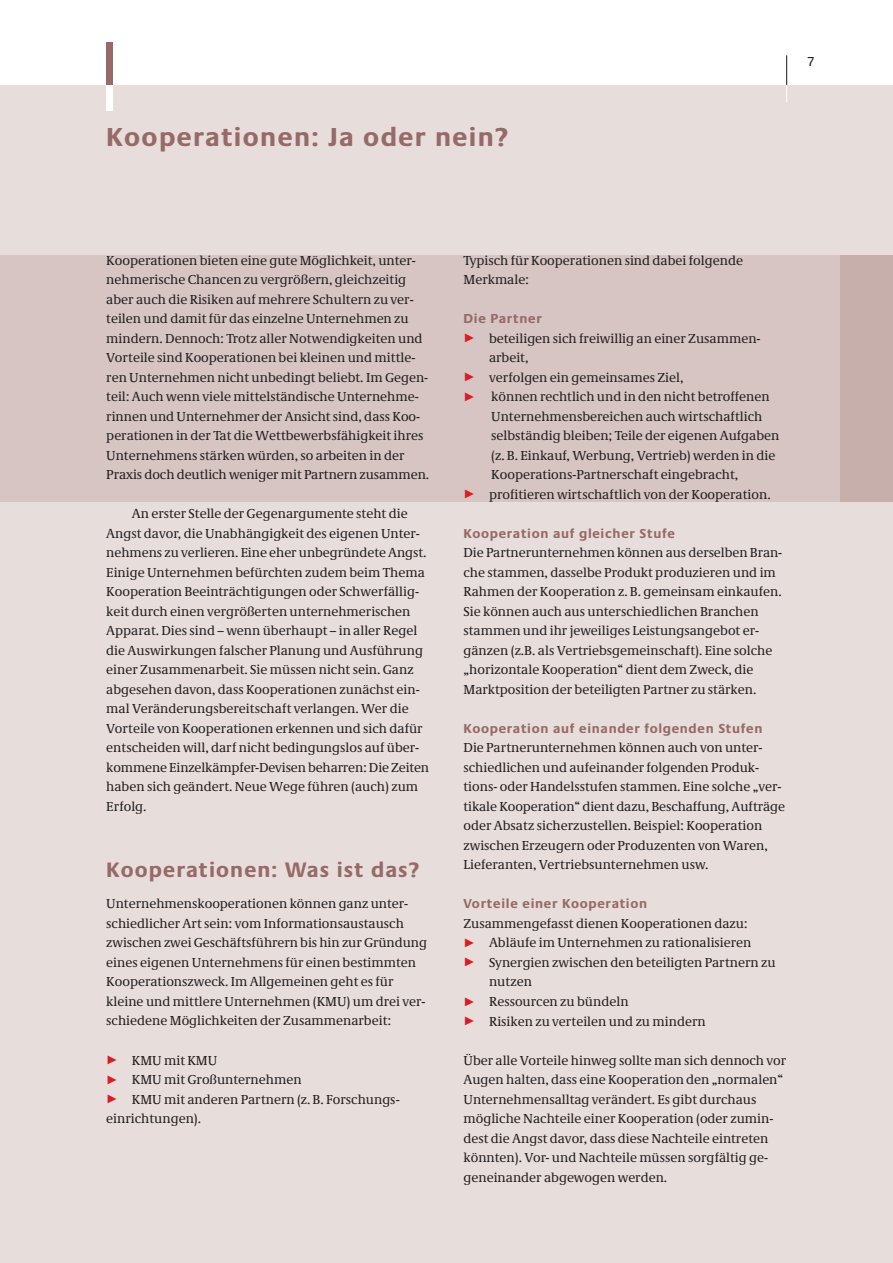
<style>
.page{position:relative;width:893px;height:1263px;background:#fff}
.page>*{position:absolute;margin:0;border:0;box-sizing:border-box;transform-origin:0 0}
.t1{font:700 27px "Neue Praxis";letter-spacing:.05em;color:#966a68}
.t2{font:700 21.75px "Neue Praxis";letter-spacing:.05em;color:#966a68}
.t3{font:13.5px/19.5px "Neue Demos";color:#231f20}
.t4{font:700 13.5px "Neue Praxis";letter-spacing:.05em;color:#966a68}
.t5{font:13.5px "Neue Praxis";color:#231f20}
.s1{color:#dd1b24}
</style>
<div class="page">
<div style="left:0;top:85px;width:893px;height:1178px;background:#e7dedc"></div>
<div style="left:0;top:255px;width:893px;height:247px;background:#d6c5c2"></div>
<svg style="left:786px;top:85px;width:1px;height:17px"></svg>
<div style="left:840px;top:255px;width:53px;height:247px;background:#c7afac"></div>
<hr style="left:786px;top:55px;width:1px;height:30px;background:#231f20">
<div style="left:106px;top:43px;width:7px;height:42px;background:#966a68"></div>
<div style="left:106px;top:85px;width:7px;height:26px;background:#fff"></div>
<h1 class="t1" style="left:106px;top:127px;width:404px">Kooperationen: Ja oder nein?</h1>
<p class="t5" style="left:808px;top:57px;width:8px">7</p>
<p class="t3" style="left:106px;top:252px;width:324px">Kooperationen bieten eine gute Möglichkeit, unter&shy;nehmerische Chancen zu vergrößern, gleichzeitig aber auch die Risiken auf mehrere Schultern zu ver&shy;teilen und damit für das einzelne Unternehmen zu mindern. Dennoch: Trotz aller Notwendigkeiten und Vorteile sind Kooperationen bei kleinen und mittle&shy;ren Unternehmen nicht unbedingt beliebt. Im Gegen - teil: Auch wenn viele mittelständische Unterneh me - rinnen und Unternehmer der Ansicht sind, dass Koo - perationen in der Tat die Wettbewerbsfähigkeit ihres Unternehmens stärken würden, so arbeiten in der Praxis doch deutlich weniger mit Partnern zusammen.</p>
<p class="t3" style="left:106px;top:505px;width:324px;text-indent:26px">An erster Stelle der Gegenargumente steht die Angst davor, die Unabhängigkeit des eigenen Unter - nehmens zu verlieren. Eine eher unbegründete Angst.<br>Einige Unternehmen befürchten zudem beim Thema Kooperation Beeinträchtigungen oder Schwerfällig - keit durch einen vergrößerten unternehmerischen Apparat. Dies sind – wenn überhaupt – in aller Regel die Auswirkungen falscher Planung und Ausführung einer Zusammenarbeit. Sie müssen nicht sein. Ganz abgesehen davon, dass Kooperationen zu nächst ein&shy;mal Veränderungsbereitschaft verlangen. Wer die Vorteile von Kooperationen erkennen und sich dafür entscheiden will, darf nicht bedingungslos auf über&shy;kommene Einzelkämpfer-Devisen beharren: Die Zeiten haben sich geändert. Neue Wege führen (auch) zum Erfolg.</p>
<h2 class="t2" style="left:106px;top:861px;width:315px">Kooperationen: Was ist das?</h2>
<p class="t3" style="left:106px;top:895px;width:322px">Unternehmenskooperationen können ganz unter&shy;schiedlicher Art sein: vom Informationsaustausch zwischen zwei Geschäftsführern bis hin zur Grün dung eines eigenen Unternehmens für einen be stimmten Kooperationszweck. Im Allgemeinen geht es für kleine und mittlere Unternehmen (KMU) um drei ver&shy;schiedene Möglichkeiten der Zusammenarbeit:</p>
<p class="t3" style="left:106px;top:1051px;width:113px"><span class="s1">✓</span> KMU mit KMU</p>
<p class="t3" style="left:106px;top:1071px;width:197px"><span class="s1">✓</span> KMU mit Großunternehmen</p>
<p class="t3" style="left:106px;top:1090px;width:295px"><span class="s1">✓</span> KMU mit anderen Partnern (z. B. Forschungs - einrich tungen).</p>
<p class="t3" style="left:463px;top:252px;width:281px">Typisch für Kooperationen sind dabei folgende<br>Merkmale:</p>
<p class="t4" style="left:463px;top:314px;width:80px">Die Partner</p>
<p class="t3" style="left:489px;top:330px;width:273px;text-indent:-26px"><span class="s1">✓</span> beteiligen sich freiwillig an einer Zusammen - arbeit,</p>
<p class="t3" style="left:463px;top:369px;width:221px"><span class="s1">✓</span> verfolgen ein gemeinsames Ziel,</p>
<p class="t3" style="left:491px;top:388px;width:290px;text-indent:-28px"><span class="s1">✓</span> können rechtlich und in den nicht betroffenen Unternehmensbereichen auch wirtschaftlich selbständig bleiben; Teile der eigenen Aufgaben (z. B. Einkauf, Werbung, Vertrieb) werden in die Kooperations-Partnerschaft eingebracht,</p>
<p class="t3" style="left:463px;top:486px;width:309px"><span class="s1">✓</span> profitieren wirtschaftlich von der Kooperation.</p>
<p class="t4" style="left:463px;top:528px;width:213px">Kooperation auf gleicher Stufe</p>
<p class="t3" style="left:463px;top:544px;width:320px">Die Partnerunternehmen können aus derselben Bran - che stammen, dasselbe Produkt produzieren und im Rahmen der Kooperation z. B. gemeinsam einkaufen.<br>Sie können auch aus unterschiedlichen Branchen stammen und ihr jeweiliges Leistungsangebot er - gänzen (z.B. als Vertriebsgemeinschaft). Eine solche „horizontale Kooperation“ dient dem Zweck, die Marktposition der beteiligten Partner zu stärken.</p>
<p class="t4" style="left:463px;top:723px;width:300px">Kooperation auf einander folgenden Stufen</p>
<p class="t3" style="left:463px;top:739px;width:323px">Die Partnerunternehmen können auch von un ter - schiedlichen und aufeinander folgenden Pro duk - tions- oder Handelsstufen stammen. Eine solche „ver&shy;tikale Kooperation“ dient dazu, Beschaffung, Auf trä ge oder Absatz sicherzustellen. Beispiel: Koo peration zwischen Erzeugern oder Produzenten von Waren, Lieferanten, Vertriebsunternehmen usw.</p>
<p class="t4" style="left:463px;top:899px;width:185px">Vorteile einer Kooperation</p>
<p class="t3" style="left:463px;top:915px;width:286px">Zusammengefasst dienen Kooperationen dazu:</p>
<p class="t3" style="left:463px;top:934px;width:289px"><span class="s1">✓</span> Abläufe im Unternehmen zu rationalisieren</p>
<p class="t3" style="left:489px;top:954px;width:288px;text-indent:-26px"><span class="s1">✓</span> Synergien zwischen den beteiligten Partnern zu nutzen</p>
<p class="t3" style="left:463px;top:993px;width:167px"><span class="s1">✓</span> Ressourcen zu bündeln</p>
<p class="t3" style="left:463px;top:1012px;width:244px"><span class="s1">✓</span> Risiken zu verteilen und zu mindern</p>
<p class="t3" style="left:463px;top:1051px;width:324px">Über alle Vorteile hinweg sollte man sich dennoch vor Augen halten, dass eine Kooperation den „normalen“ Unternehmensalltag verändert. Es gibt durchaus mögliche Nachteile einer Kooperation (oder zumin&shy;dest die Angst davor, dass diese Nachteile eintreten könnten). Vor- und Nachteile müssen sorgfältig ge - geneinander abgewogen werden.</p>
</div>
